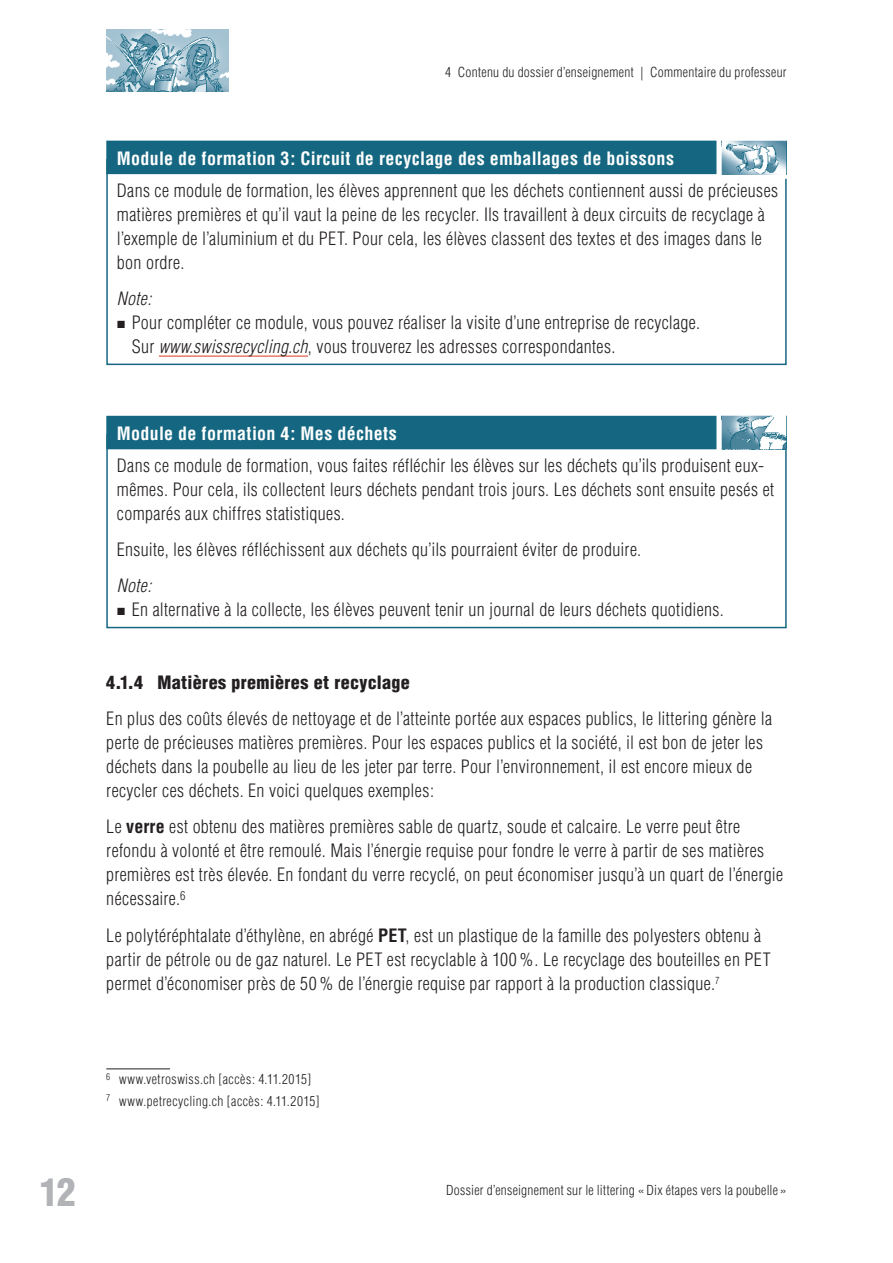
<style>
.page{position:relative;width:893px;height:1263px;background:#fff}
.page>*{position:absolute;margin:0;border:0;box-sizing:border-box;transform-origin:0 0}
.t1{font:900 condensed 37.5px "Helvetica";color:#b2b3b7}
.t2{font:300 condensed 18px/24px "Helvetica";letter-spacing:.02em;color:#231f20}
.t3{font:700 condensed 18px "Helvetica";letter-spacing:.02em;color:#fff}
.t4{font:900 condensed 18px "Helvetica";letter-spacing:.02em;color:#231f20}
.t5{font:italic 300 condensed 18px "Helvetica";color:#231f20}
.t6{font:300 condensed 13.5px/21.5px "Helvetica";letter-spacing:.025em;color:#231f20}
.s1{font-style:italic}
.s2{font-weight:700}
</style>
<div class="page">
<img style="left:106px;top:30px;width:123px;height:62px">
<svg style="left:106px;top:157px;width:681px;height:209px"></svg>
<svg style="left:106px;top:433px;width:681px;height:196px"></svg>
<div style="left:106px;top:141px;width:610px;height:33px;background:#156781"></div>
<hr style="left:159px;top:356px;width:149px;height:1px;background:#d8381e">
<svg style="left:721px;top:174px;width:66px;height:1px"></svg>
<img style="left:721px;top:141px;width:66px;height:33px">
<div style="left:106px;top:416px;width:610px;height:33px;background:#156781"></div>
<img style="left:721px;top:416px;width:66px;height:34px">
<hr style="left:106px;top:1068px;width:64px;height:1px;background:#231f20">
<p class="t6" style="left:445px;top:61px;width:200px">4 Contenu du dossier d’enseignement |</p>
<p class="t6" style="left:650px;top:61px;width:138px">Commentaire du professeur</p>
<p class="t3" style="left:117px;top:147px;width:559px">Module de formation 3: Circuit de recyclage des emballages de boissons</p>
<p class="t2" style="left:117px;top:178px;width:663px">Dans ce module de formation, les élèves apprennent que les déchets contiennent aussi de précieuses matières premières et qu’il vaut la peine de les recycler. Ils travaillent à deux circuits de recyclage à l’exemple de l’aluminium et du PET. Pour cela, les élèves classent des textes et des images dans le bon ordre.</p>
<p class="t5" style="left:117px;top:287px;width:36px">Note:</p>
<p class="t2" style="left:117px;top:310px;width:585px">◼ Pour compléter ce module, vous pouvez réaliser la visite d’une entreprise de recyclage.</p>
<p class="t2" style="left:132px;top:334px;width:485px">Sur <span class="s1">www.swissrecycling.ch</span>, vous trouverez les adresses correspondantes.</p>
<p class="t3" style="left:117px;top:422px;width:281px">Module de formation 4: Mes déchets</p>
<p class="t2" style="left:117px;top:454px;width:659px">Dans ce module de formation, vous faites réfléchir les élèves sur les déchets qu’ils produisent eux&shy;mêmes. Pour cela, ils collectent leurs déchets pendant trois jours. Les déchets sont ensuite pesés et comparés aux chiffres statistiques.</p>
<p class="t2" style="left:117px;top:538px;width:526px">Ensuite, les élèves réfléchissent aux déchets qu’ils pourraient éviter de produire.</p>
<p class="t2" style="left:117px;top:574px;width:608px"><span class="s1">Note:<br></span>◼ En alternative à la collecte, les élèves peuvent tenir un journal de leurs déchets quotidiens.</p>
<p class="t4" style="left:106px;top:671px;width:305px">4.1.4 Matières premières et recyclage</p>
<p class="t2" style="left:106px;top:707px;width:667px">En plus des coûts élevés de nettoyage et de l’atteinte portée aux espaces publics, le littering génère la perte de précieuses matières premières. Pour les espaces publics et la société, il est bon de jeter les déchets dans la poubelle au lieu de les jeter par terre. Pour l’environnement, il est encore mieux de recycler ces déchets. En voici quelques exemples:</p>
<p class="t2" style="left:106px;top:815px;width:678px">Le <span class="s2">verre</span> est obtenu des matières premières sable de quartz, soude et calcaire. Le verre peut être refondu à volonté et être remoulé. Mais l’énergie requise pour fondre le verre à partir de ses matières premières est très élevée. En fondant du verre recyclé, on peut économiser jusqu’à un quart de l’énergie nécessaire.<sup>6</sup></p>
<p class="t2" style="left:106px;top:923px;width:666px">Le polytéréphtalate d’éthylène, en abrégé <span class="s2">PET</span>, est un plastique de la famille des polyesters obtenu à partir de pétrole ou de gaz naturel. Le PET est recyclable à 100 %. Le recyclage des bouteilles en PET permet d’économiser près de 50 % de l’énergie requise par rapport à la production classique.<sup>7</sup></p>
<h1 class="t1" style="left:40px;top:1169px;width:37px">12</h1>
<p class="t6" style="left:106px;top:1068px;width:215px"><sup>6</sup> www.vetroswiss.ch [accès: 4.11.2015]<br><sup>7</sup> www.petrecycling.ch [accès: 4.11.2015]</p>
<p class="t6" style="left:446px;top:1179px;width:342px">Dossier d’enseignement sur le littering «Dix étapes vers la poubelle »</p>
</div>
